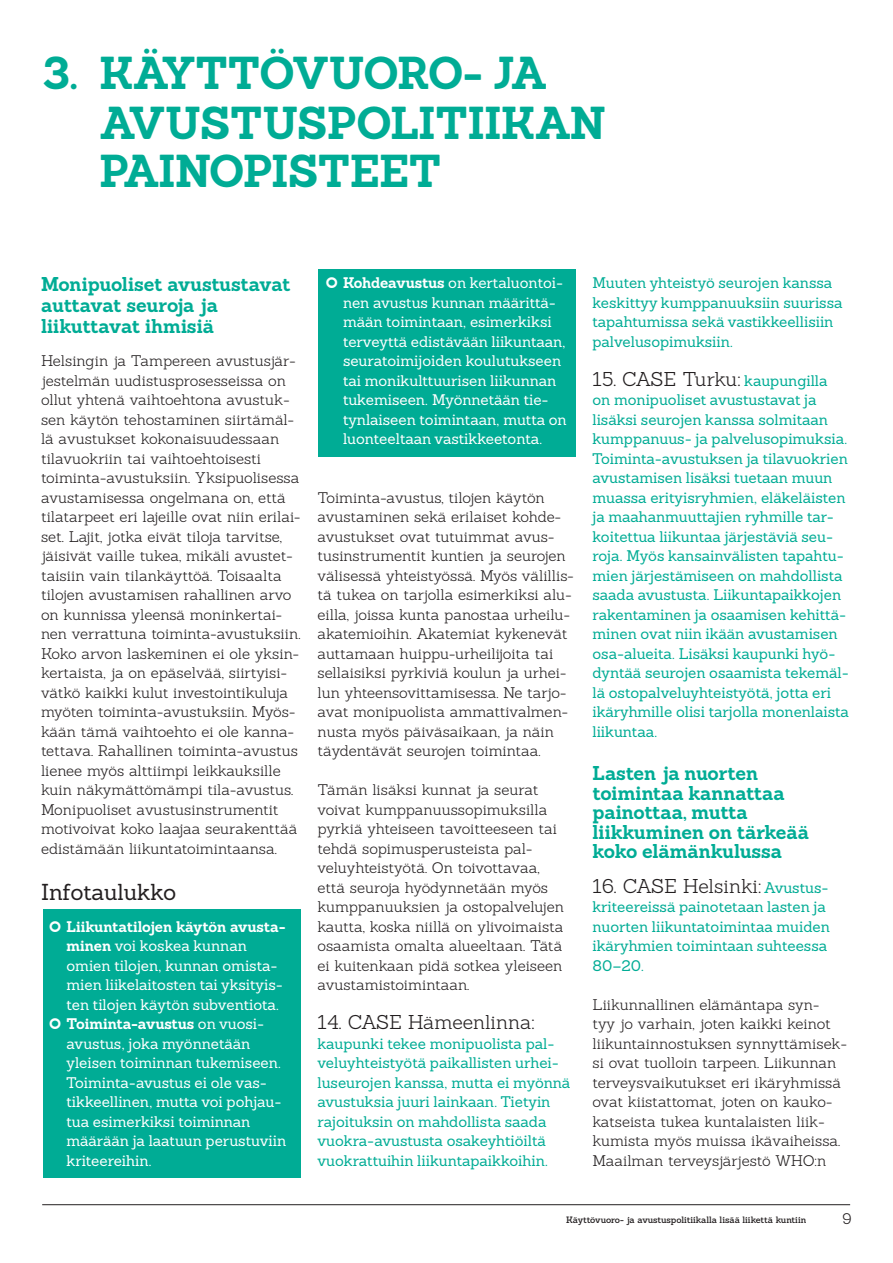
<style>
.page{position:relative;width:893px;height:1263px;background:#fff}
.page>*{position:absolute;margin:0;border:0;box-sizing:border-box;transform-origin:0 0}
.PÄÄOTSIKKO{font:700 45px "Sanchez";letter-spacing:-.015em;color:#00ac95}
.väliotsikko{font:22.5px "Sanchez";color:#231f20}
.Väliotsiko_2{font:700 19.5px/19.5px "Sanchez";letter-spacing:-.01em;color:#00ac95}
.caseleipis{font:300 19.5px "Sanchez";letter-spacing:-.01em;color:#231f20}
.Leipis{font:300 15px/19.5px "Sanchez";letter-spacing:-.005em;color:#231f20}
.caseleipis-2{font:15px/19.5px "Sanchez";color:#00ac95}
.t1{font:15px/19.5px "Sanchez";color:#fff}
.t2{font:600 9px "Sanchez";letter-spacing:-.005em;color:#231f20}
.s1{font-weight:700}
.s2{font-weight:400;font-size:15px;color:#00ac95}
</style>
<div class="page">
<div style="left:43px;top:909px;width:257px;height:269px;background:#00ac95"></div>
<div style="left:318px;top:269px;width:258px;height:187px;background:#00ac95"></div>
<hr style="left:42px;top:1204px;width:808px;height:1px;background:#231f20">
<p class="PÄÄOTSIKKO" style="left:43px;top:42px;width:507px">3. KÄYTTÖVUORO- JA</p>
<p class="PÄÄOTSIKKO" style="left:100px;top:91px;width:508px">AVUSTUSPOLITIIKAN</p>
<p class="PÄÄOTSIKKO" style="left:100px;top:139px;width:343px">PAINOPISTEET</p>
<p class="Väliotsiko_2" style="left:41px;top:273px;width:251px;line-height:21px">Monipuoliset avustustavat auttavat seuroja ja liikuttavat ihmisiä</p>
<p class="Leipis" style="left:41px;top:351px;width:261px">Helsingin ja Tampereen avustusjär&shy;jestelmän uudistusprosesseissa on ollut yhtenä vaihtoehtona avustuk&shy;sen käytön tehostaminen siirtämäl&shy;lä avustukset kokonaisuudessaan tilavuokriin tai vaihtoehtoisesti toiminta-avustuksiin. Yksipuolisessa avustamisessa ongelmana on, että tilatarpeet eri lajeille ovat niin erilai&shy;set. Lajit, jotka eivät tiloja tarvitse, jäisivät vaille tukea, mikäli avustet&shy;taisiin vain tilankäyttöä. Toisaalta tilojen avustamisen rahallinen arvo on kunnissa yleensä moninkertai&shy;nen verrattuna toiminta-avustuksiin.<br>Koko arvon laskeminen ei ole yksin&shy;kertaista, ja on epäselvää, siirtyisi&shy;vätkö kaikki kulut investointikuluja myöten toiminta-avustuksiin. Myös&shy;kään tämä vaihtoehto ei ole kanna&shy;tettava. Rahallinen toiminta-avustus lienee myös alttiimpi leikkauksille kuin näkymättömämpi tila-avustus.<br>Monipuoliset avustusinstrumentit motivoivat koko laajaa seurakenttää edistämään liikuntatoimintaansa.</p>
<p class="väliotsikko" style="left:41px;top:877px;width:137px">Infotaulukko</p>
<p class="t1" style="left:67px;top:916px;width:220px"><span class="s1">Liikuntatilojen käytön avusta&shy;minen</span> voi koskea kunnan omien tilojen, kunnan omista&shy;mien liikelaitosten tai yksityis&shy;ten tilojen käytön subventiota.</p>
<p class="t1" style="left:67px;top:1014px;width:221px"><span class="s1">Toiminta-avustus</span> on vuosi&shy;avustus, joka myönnetään yleisen toiminnan tukemiseen.<br>Toiminta-avustus ei ole vas&shy;tikkeellinen, mutta voi pohjau&shy;tua esimerkiksi toiminnan määrään ja laatuun perustuviin kriteereihin.</p>
<p class="t1" style="left:343px;top:273px;width:225px"><span class="s1">Kohdeavustus</span> on kertaluontoi&shy;nen avustus kunnan määrittä&shy;mään toimintaan, esimerkiksi terveyttä edistävään liikuntaan, seuratoimijoiden koulutukseen tai monikulttuurisen liikunnan tukemiseen. Myönnetään tie&shy;tynlaiseen toimintaan, mutta on luonteeltaan vastikkeetonta.</p>
<p class="Leipis" style="left:317px;top:487px;width:258px">Toiminta-avustus, tilojen käytön avustaminen sekä erilaiset kohde&shy;avustukset ovat tutuimmat avus&shy;tusinstrumentit kuntien ja seurojen välisessä yhteistyössä. Myös välillis&shy;tä tukea on tarjolla esimerkiksi alu&shy;eilla, joissa kunta panostaa urheilu&shy;akatemioihin. Akatemiat kykenevät auttamaan huippu-urheilijoita tai sellaisiksi pyrkiviä koulun ja urhei&shy;lun yhteensovittamisessa. Ne tarjo&shy;avat monipuolista ammattivalmen&shy;nusta myös päiväsaikaan, ja näin täydentävät seurojen toimintaa.</p>
<p class="Leipis" style="left:317px;top:780px;width:248px">Tämän lisäksi kunnat ja seurat voivat kumppanuussopimuksilla pyrkiä yhteiseen tavoitteeseen tai tehdä sopimusperusteista pal&shy;veluyhteistyötä. On toivottavaa, että seuroja hyödynnetään myös kumppanuuksien ja ostopalvelujen kautta, koska niillä on ylivoimaista osaamista omalta alueeltaan. Tätä ei kuitenkaan pidä sotkea yleiseen avustamistoimintaan.</p>
<p class="caseleipis" style="left:317px;top:1010px;width:219px">14. CASE Hämeenlinna:</p>
<p class="caseleipis-2" style="left:317px;top:1033px;width:254px">kaupunki tekee monipuolista pal&shy;veluyhteistyötä paikallisten urhei&shy;luseurojen kanssa, mutta ei myönnä avustuksia juuri lainkaan. Tietyin rajoituksin on mahdollista saada vuokra-avustusta osakeyhtiöiltä vuokrattuihin liikuntapaikkoihin.</p>
<p class="caseleipis-2" style="left:592px;top:273px;width:251px">Muuten yhteistyö seurojen kanssa keskittyy kumppanuuksiin suurissa tapahtumissa sekä vastikkeellisiin palvelusopimuksiin.</p>
<p class="caseleipis" style="left:592px;top:366px;width:237px">15. CASE Turku: <span class="s2">kaupungilla</span></p>
<p class="caseleipis-2" style="left:592px;top:390px;width:258px">on monipuoliset avustustavat ja lisäksi seurojen kanssa solmitaan kumppanuus- ja palvelusopimuksia.<br>Toiminta-avustuksen ja tilavuokrien avustamisen lisäksi tuetaan muun muassa erityisryhmien, eläkeläisten ja maahanmuuttajien ryhmille tar&shy;koitettua liikuntaa järjestäviä seu&shy;roja. Myös kansainvälisten tapahtu&shy;mien järjestämiseen on mahdollista saada avustusta. Liikuntapaikkojen rakentaminen ja osaamisen kehittä&shy;minen ovat niin ikään avustamisen osa-alueita. Lisäksi kaupunki hyö&shy;dyntää seurojen osaamista tekemäl&shy;lä ostopalveluyhteistyötä, jotta eri ikäryhmille olisi tarjolla monenlaista liikuntaa.</p>
<p class="Väliotsiko_2" style="left:592px;top:763px;width:218px">Lasten ja nuorten toimintaa kannattaa painottaa, mutta liikkuminen on tärkeää koko elämänkulussa</p>
<p class="caseleipis" style="left:592px;top:873px;width:238px">16. CASE Helsinki: <span class="s2">Avustus-</span></p>
<p class="caseleipis-2" style="left:592px;top:897px;width:239px">kriteereissä painotetaan lasten ja nuorten liikuntatoimintaa muiden ikäryhmien toimintaan suhteessa<br>80–20.</p>
<p class="Leipis" style="left:592px;top:994px;width:256px">Liikunnallinen elämäntapa syn-<br>tyy jo varhain, joten kaikki keinot liikuntainnostuksen synnyttämisek&shy;si ovat tuolloin tarpeen. Liikunnan terveysvaikutukset eri ikäryhmissä ovat kiistattomat, joten on kauko&shy;katseista tukea kuntalaisten liik&shy;kumista myös muissa ikävaiheissa.<br>Maailman terveysjärjestö WHO:n</p>
<p class="t2" style="left:566px;top:1214px;width:242px">Käyttövuoro- ja avustuspolitiikalla lisää liikettä kuntiin</p>
<p class="Leipis" style="left:843px;top:1208px;width:11px">9</p>
</div>
